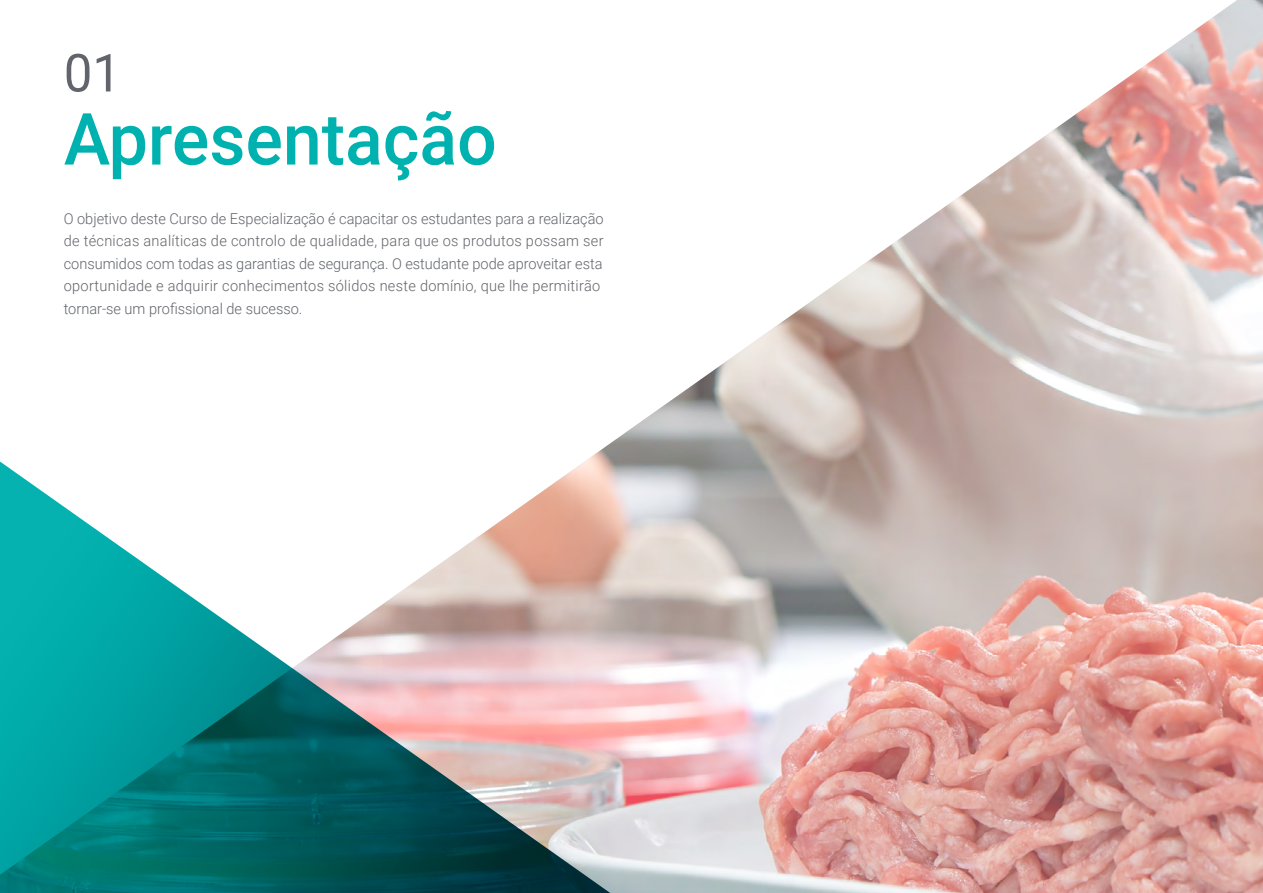
<style>
.page{position:relative;width:1263px;height:893px;background:#fff}
.page>*{position:absolute;margin:0;border:0;box-sizing:border-box;transform-origin:0 0}
.t1{font:500 72px "Roboto";color:#00b2af}
.t2{font:52.5px "Roboto";color:#61646a}
.t3{font:300 15px/22.5px "Roboto";color:#61646a}
</style>
<div class="page">
<img style="left:607px;top:0;width:656px;height:893px">
<svg style="left:0;top:446px;width:640px;height:447px"></svg>
<h2 class="t2" style="left:64px;top:36px;width:59px">01</h2>
<h1 class="t1" style="left:64px;top:89px;width:435px">Apresentação</h1>
<p class="t3" style="left:64px;top:207px;width:541px">O objetivo deste Curso de Especialização é capacitar os estudantes para a realização de técnicas analíticas de controlo de qualidade, para que os produtos possam ser consumidos com todas as garantias de segurança. O estudante pode aproveitar esta oportunidade e adquirir conhecimentos sólidos neste domínio, que lhe permitirão tornar-se um profissional de sucesso.</p>
</div>
